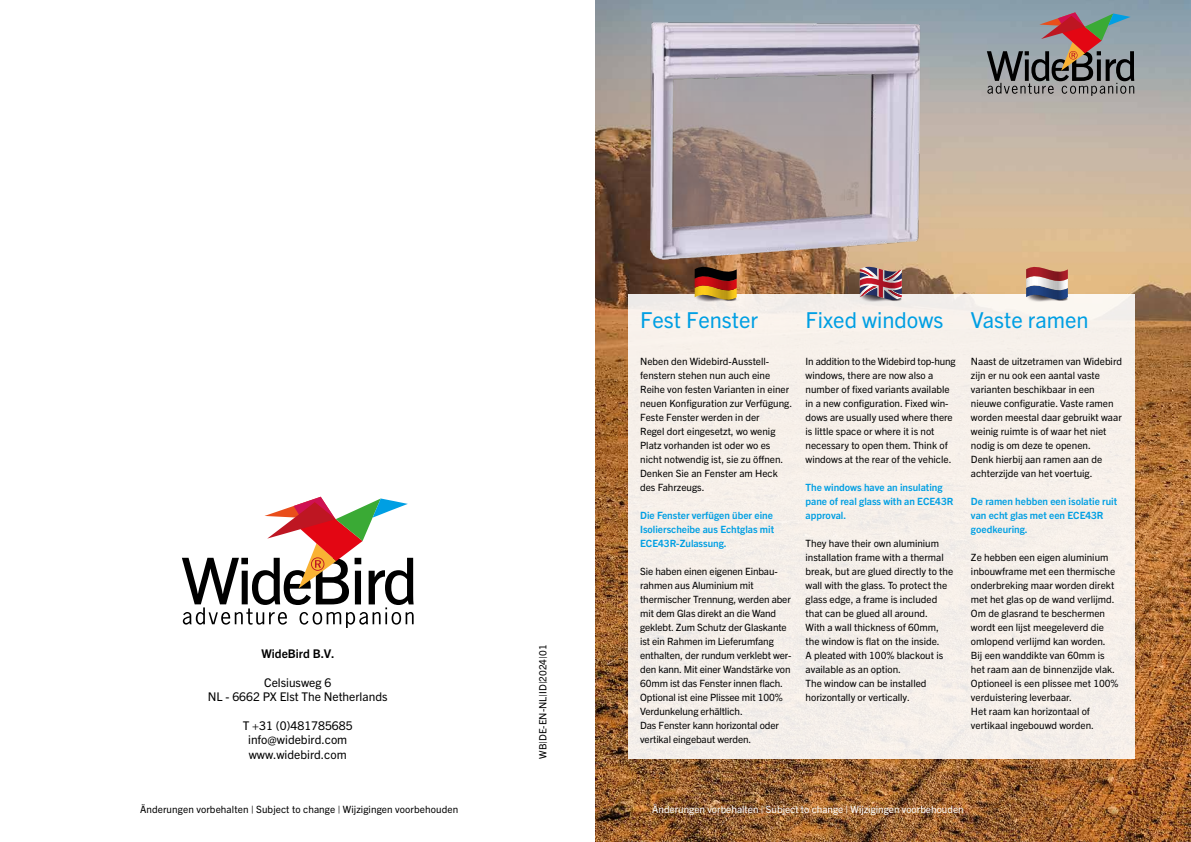
<style>
.page{position:relative;width:1191px;height:842px;background:#fff}
.page>*{position:absolute;margin:0;border:0;box-sizing:border-box;transform-origin:0 0}
.t1{font:22px "Trade Gothic Next LT Pro";color:#009fe3}
.t2{font:12px/14.4px "Trade Gothic Next LT Pro";color:#000;text-align:center}
.t3{font:700 12px "Trade Gothic Next LT Pro";color:#000}
.t4{font:10px/14px "Trade Gothic Next LT Pro";color:#000}
.t5{font:700 10px/14px "Trade Gothic Next LT Pro";color:#009fe3}
.t6{font:10px "Trade Gothic Next LT Pro";color:#fff}
</style>
<div class="page">
<svg style="left:182px;top:497px;width:231px;height:131px"></svg>
<img style="left:595px;top:0;width:596px;height:842px">
<svg style="left:986px;top:12px;width:148px;height:84px;background:#857f80"></svg>
<img style="left:646px;top:0;width:298px;height:284px">
<div style="left:628px;top:295px;width:506px;height:464px;background:#f6f0ea"></div>
<svg style="left:694px;top:267px;width:43px;height:35px;background:#925227"></svg>
<svg style="left:859px;top:267px;width:43px;height:35px;background:#9f6e7a"></svg>
<svg style="left:1025px;top:267px;width:43px;height:35px;background:#967985"></svg>
<p class="t3" style="left:261px;top:645px;width:74px">WideBird B.V.</p>
<p class="t2" style="left:208px;top:674px;width:181px">Celsiusweg 6<br>NL - 6662 PX Elst The Netherlands</p>
<p class="t2" style="left:243px;top:717px;width:111px">T +31 (0)481785685 info@widebird.com www.widebird.com</p>
<p class="t4" style="left:140px;top:801px;width:320px">Änderungen vorbehalten | Subject to change | Wijzigingen voorbehouden</p>
<p class="t4" style="left:535px;top:759px;width:116px;rotate:-90deg">WB|DE-EN-NL|ID|2024|01</p>
<h1 class="t1" style="left:640px;top:304px;width:119px">Fest Fenster</h1>
<p class="t4" style="left:640px;top:353px;width:154px">Neben den Widebird-Ausstell&shy;fenstern stehen nun auch eine<br>Reihe von festen Varianten in einer neuen Konfiguration zur Verfügung.<br>Feste Fenster werden in der<br>Regel dort eingesetzt, wo wenig<br>Platz vorhanden ist oder wo es nicht notwendig ist, sie zu öffnen.<br>Denken Sie an Fenster am Heck des Fahrzeugs.</p>
<p class="t5" style="left:640px;top:507px;width:135px">Die Fenster verfügen über eine<br>Isolierscheibe aus Echtglas mit<br>ECE43R-Zulassung.</p>
<p class="t4" style="left:640px;top:563px;width:153px">Sie haben einen eigenen Einbau&shy;rahmen aus Aluminium mit thermischer Trennung, werden aber mit dem Glas direkt an die Wand geklebt. Zum Schutz der Glaskante ist ein Rahmen im Lieferumfang enthalten, der rundum verklebt wer&shy;den kann. Mit einer Wandstärke von<br>60mm ist das Fenster innen flach.<br>Optional ist eine Plissee mit 100%<br>Verdunkelung erhältlich.<br>Das Fenster kann horizontal oder vertikal eingebaut werden.</p>
<h1 class="t1" style="left:805px;top:304px;width:139px">Fixed windows</h1>
<p class="t4" style="left:805px;top:353px;width:152px">In addition to the Widebird top-hung windows, there are now also a number of fixed variants available in a new configuration. Fixed win&shy;dows are usually used where there is little space or where it is not necessary to open them. Think of windows at the rear of the vehicle.</p>
<p class="t5" style="left:805px;top:479px;width:149px">The windows have an insulating pane of real glass with an ECE43R approval.</p>
<p class="t4" style="left:805px;top:535px;width:149px">They have their own aluminium installation frame with a thermal break, but are glued directly to the wall with the glass. To protect the glass edge, a frame is included that can be glued all around.<br>With a wall thickness of 60mm, the window is flat on the inside.<br>A pleated with 100% blackout is available as an option.<br>The window can be installed horizontally or vertically.</p>
<h1 class="t1" style="left:971px;top:304px;width:119px">Vaste ramen</h1>
<p class="t4" style="left:971px;top:353px;width:153px">Naast de uitzetramen van Widebird zijn er nu ook een aantal vaste varianten beschikbaar in een nieuwe configuratie. Vaste ramen worden meestal daar gebruikt waar weinig ruimte is of waar het niet nodig is om deze te openen.<br>Denk hierbij aan ramen aan de achterzijde van het voertuig.</p>
<p class="t5" style="left:971px;top:493px;width:148px">De ramen hebben een isolatie ruit van echt glas met een ECE43R goedkeuring.</p>
<p class="t4" style="left:971px;top:549px;width:149px">Ze hebben een eigen aluminium inbouwframe met een thermische onderbreking maar worden direkt met het glas op de wand verlijmd.<br>Om de glasrand te beschermen wordt een lijst meegeleverd die omlopend verlijmd kan worden.<br>Bij een wanddikte van 60mm is het raam aan de binnenzijde vlak.<br>Optioneel is een plissee met 100% verduistering leverbaar.<br>Het raam kan horizontaal of vertikaal ingebouwd worden.</p>
<p class="t6" style="left:652px;top:802px;width:313px">Änderungen vorbehalten | Subject to change | Wijzigingen voorbehouden</p>
</div>
